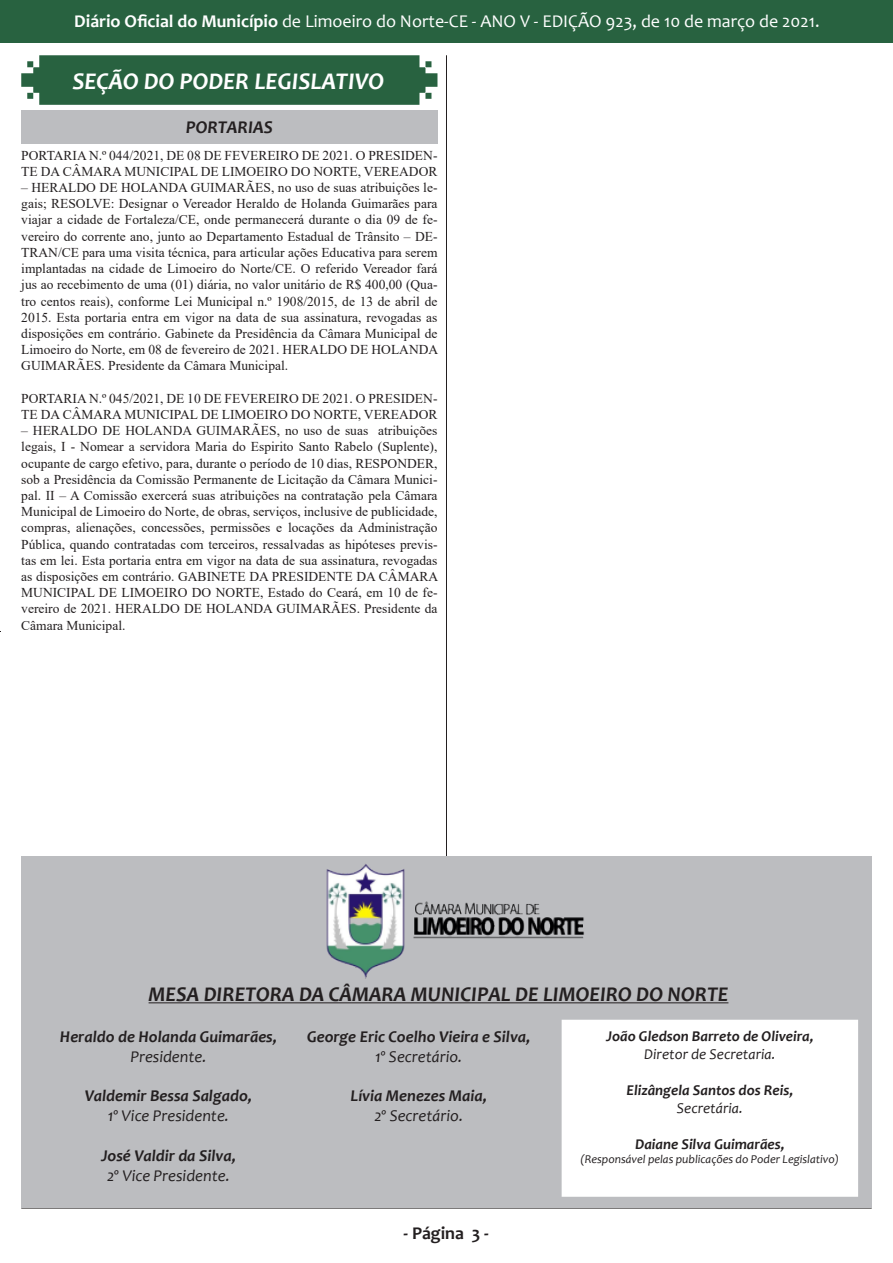
<style>
.page{position:relative;width:893px;height:1263px;background:#fff}
.page>*{position:absolute;margin:0;border:0;box-sizing:border-box;transform-origin:0 0}
.t1{font:italic 700 24px "Candara";color:#fff}
.t2{font:italic 700 21px "Candara";color:#231f20}
.t3{font:18px "Candara";color:#fff}
.t4{font:700 18px "Candara";color:#231f20}
.t5{font:italic 700 18px "Candara";color:#231f20}
.t6{font:italic 700 16.5px "Candara";color:#231f20}
.t7{font:italic 16.5px "Candara";color:#231f20}
.t8{font:italic 700 15px "Candara";color:#231f20}
.t9{font:italic 15px "Candara";color:#231f20}
.t10{font:13.5px/16.2px "Times New Roman";color:#231f20}
.t11{font:italic 12px "Candara";color:#231f20}
.s1{font-weight:700}
</style>
<div class="page">
<div style="left:0;top:0;width:892px;height:42px;background:#286240"></div>
<hr style="left:446px;top:55px;width:1px;height:1153px;background:#231f20">
<hr style="left:21px;top:1208px;width:851px;height:1px;background:#231f20">
<svg style="left:21px;top:55px;width:416px;height:50px;background:#346a4a"></svg>
<div style="left:21px;top:856px;width:851px;height:352px;background:#bcbdc0"></div>
<hr style="left:149px;top:1002px;width:579px;height:1px;background:#231f20">
<div style="left:562px;top:1020px;width:296px;height:177px;background:#fff;border:2px solid #fff"></div>
<img style="left:326px;top:864px;width:258px;height:115px">
<div style="left:21px;top:110px;width:416px;height:33px;background:#bcbdc0"></div>
<h3 class="t3" style="left:74px;top:10px;width:747px"><span class="s1">Diário Oficial do Município</span> de Limoeiro do Norte-CE - ANO V - EDIÇÃO 923, de 10 de março de 2021.</h3>
<p class="t1" style="left:72px;top:66px;width:313px">SEÇÃO DO PODER LEGISLATIVO</p>
<p class="t5" style="left:186px;top:116px;width:89px">PORTARIAS</p>
<p class="t10" style="left:21px;top:147px;width:418px">PORTARIA N.º 044/2021, DE 08 DE FEVEREIRO DE 2021. O PRESIDEN-<br>TE DA CÂMARA MUNICIPAL DE LIMOEIRO DO NORTE, VEREADOR</p>
<p class="t10" style="left:21px;top:179px;width:418px;text-align:justify">– HERALDO DE HOLANDA GUIMARÃES, no uso de suas atribuições le&shy;gais; RESOLVE: Designar o Vereador Heraldo de Holanda Guimarães para viajar a cidade de Fortaleza/CE, onde permanecerá durante o dia 09 de fe&shy;vereiro do corrente ano, junto ao Departamento Estadual de Trânsito – DE-TRAN/CE para uma visita técnica, para articular ações Educativa para serem implantadas na cidade de Limoeiro do Norte/CE. O referido Vereador fará jus ao recebimento de uma (01) diária, no valor unitário de R$ 400,00 (Qua&shy;tro centos reais), conforme Lei Municipal n.º 1908/2015, de 13 de abril de 2015. Esta portaria entra em vigor na data de sua assinatura, revogadas as disposições em contrário. Gabinete da Presidência da Câmara Municipal de Limoeiro do Norte, em 08 de fevereiro de 2021. HERALDO DE HOLANDA GUIMARÃES. Presidente da Câmara Municipal.</p>
<p class="t10" style="left:21px;top:390px;width:418px">PORTARIA N.º 045/2021, DE 10 DE FEVEREIRO DE 2021. O PRESIDEN-<br>TE DA CÂMARA MUNICIPAL DE LIMOEIRO DO NORTE, VEREADOR</p>
<p class="t10" style="left:21px;top:422px;width:418px;text-align:justify">– HERALDO DE HOLANDA GUIMARÃES, no uso de suas atribuições legais, I - Nomear a servidora Maria do Espirito Santo Rabelo (Suplente), ocupante de cargo efetivo, para, durante o período de 10 dias, RESPONDER, sob a Presidência da Comissão Permanente de Licitação da Câmara Munici&shy;pal. II – A Comissão exercerá suas atribuições na contratação pela Câmara Municipal de Limoeiro do Norte, de obras, serviços, inclusive de publicidade, compras, alienações, concessões, permissões e locações da Administração Pública, quando contratadas com terceiros, ressalvadas as hipóteses previs&shy;tas em lei. Esta portaria entra em vigor na data de sua assinatura, revogadas as disposições em contrário. GABINETE DA PRESIDENTE DA CÂMARA MUNICIPAL DE LIMOEIRO DO NORTE, Estado do Ceará, em 10 de fe&shy;vereiro de 2021. HERALDO DE HOLANDA GUIMARÃES. Presidente da Câmara Municipal.</p>
<p class="t2" style="left:149px;top:981px;width:581px">MESA DIRETORA DA CÂMARA MUNICIPAL DE LIMOEIRO DO NORTE</p>
<p class="t8" style="left:606px;top:1026px;width:209px">João Gledson Barreto de Oliveira,</p>
<p class="t9" style="left:644px;top:1044px;width:133px">Diretor de Secretaria.</p>
<p class="t8" style="left:626px;top:1080px;width:168px">Elizângela Santos dos Reis,</p>
<p class="t9" style="left:677px;top:1098px;width:67px">Secretária.</p>
<p class="t8" style="left:635px;top:1134px;width:151px">Daiane Silva Guimarães,</p>
<p class="t11" style="left:581px;top:1152px;width:260px">(Responsável pelas publicações do Poder Legislativo)</p>
<p class="t6" style="left:60px;top:1026px;width:219px">Heraldo de Holanda Guimarães,</p>
<p class="t7" style="left:130px;top:1046px;width:78px">Presidente.</p>
<p class="t6" style="left:85px;top:1086px;width:169px">Valdemir Bessa Salgado,</p>
<p class="t7" style="left:108px;top:1105px;width:123px">1º Vice Presidente.</p>
<p class="t6" style="left:101px;top:1145px;width:136px">José Valdir da Silva,</p>
<p class="t7" style="left:107px;top:1165px;width:124px">2º Vice Presidente.</p>
<p class="t6" style="left:307px;top:1026px;width:225px">George Eric Coelho Vieira e Silva,</p>
<p class="t7" style="left:375px;top:1046px;width:89px">1º Secretário.</p>
<p class="t6" style="left:351px;top:1086px;width:138px">Lívia Menezes Maia,</p>
<p class="t7" style="left:374px;top:1105px;width:90px">2º Secretário.</p>
<h3 class="t4" style="left:404px;top:1222px;width:87px">- Página 3 -</h3>
</div>
